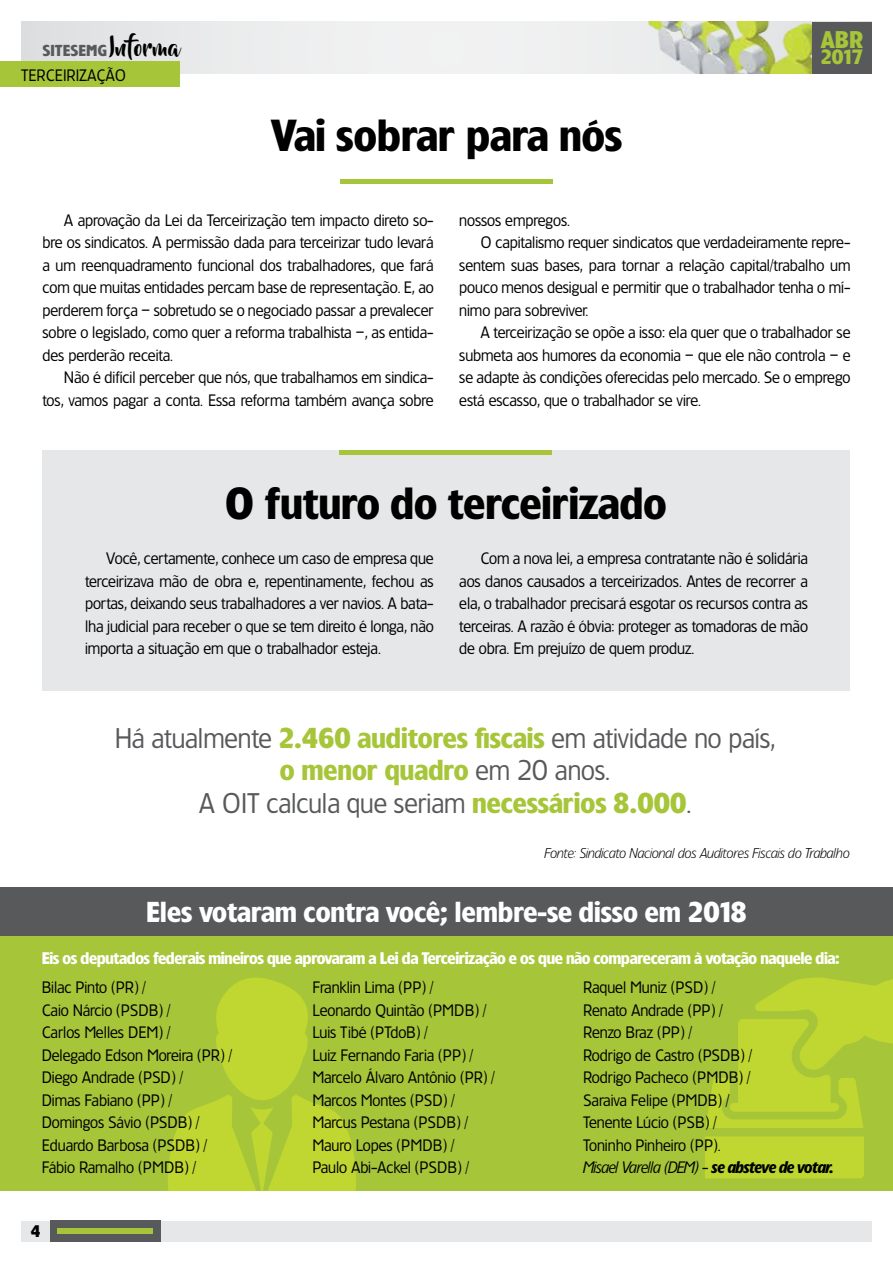
<style>
.page{position:relative;width:893px;height:1263px;background:#fff}
.page>*{position:absolute;margin:0;border:0;box-sizing:border-box;transform-origin:0 0}
.t1{font:700 42px "TF Forever";color:#000}
.t2{font:27px/32.4px "TF Forever";color:#58595b;text-align:center}
.t3{font:700 27px "TF Forever";color:#fff}
.t4{font:700 22.65px "TF Forever";color:#a7c539}
.t5{font:700 19.35px "TF Forever";color:#a7c539}
.t6{font:15.75px/22.5px "TF Forever";color:#000;text-align:justify}
.t7{font:700 15.75px "TF Forever";letter-spacing:-.025em;color:#fff}
.t8{font:700 15.75px "TF Forever";color:#000}
.t9{font:700 14.85px "TF Forever";color:#58595b}
.t10{font:italic 300 13.5px "TF Forever";color:#000}
.s1{font-family:"Beyond The Mountains";font-weight:400;font-size:22.5px;color:#000}
.s2{font-weight:700;color:#a7c539}
.s3{font-style:italic}
.s4{font-weight:700;font-style:italic}
</style>
<div class="page">
<div style="left:21px;top:22px;width:851px;height:52px;background:linear-gradient(to bottom,#eaebec,#edeeee)"></div>
<img style="left:647px;top:22px;width:165px;height:52px">
<div style="left:0;top:62px;width:179px;height:25px;background:#a7c539"></div>
<div style="left:812px;top:22px;width:60px;height:52px;background:#58595b"></div>
<div style="left:21px;top:1221px;width:851px;height:20px;background:#e6e7e8"></div>
<div style="left:50px;top:1220px;width:111px;height:22px;background:#58595b"></div>
<div style="left:58px;top:1228px;width:95px;height:6px;background:#a7c539"></div>
<hr style="left:340px;top:180px;width:213px;height:4px;background:#a7c539">
<div style="left:43px;top:451px;width:807px;height:240px;background:#e6e7e8"></div>
<div style="left:0;top:935px;width:893px;height:256px;background:#a7c539"></div>
<svg style="left:168px;top:977px;width:188px;height:214px"></svg>
<hr style="left:339px;top:451px;width:213px;height:4px;background:#a7c539">
<div style="left:0;top:887px;width:893px;height:48px;background:#58595b"></div>
<div style="left:705px;top:1136px;width:159px;height:42px;background:#bfd730"></div>
<svg style="left:705px;top:977px;width:188px;height:151px"></svg>
<p class="t9" style="left:43px;top:41px;width:138px">SITESEMG <span class="s1">Informa</span></p>
<p class="t6" style="left:21px;top:64px;width:106px">TERCEIRIZAÇÃO</p>
<h1 class="t1" style="left:271px;top:110px;width:353px">Vai sobrar para nós</h1>
<h3 class="t4" style="left:820px;top:26px;width:44px">ABR</h3>
<p class="t5" style="left:820px;top:45px;width:44px">2017</p>
<p class="t6" style="left:43px;top:209px;width:393px;text-indent:21px">A aprovação da Lei da Terceirização tem impacto direto so&shy;bre os sindicatos. A permissão dada para terceirizar tudo levará a um reenquadramento funcional dos trabalhadores, que fará com que muitas entidades percam base de representação. E, ao perderem força – sobretudo se o negociado passar a prevalecer sobre o legislado, como quer a reforma trabalhista –, as entida&shy;des perderão receita.</p>
<p class="t6" style="left:43px;top:366px;width:393px;text-align:right">Não é difícil perceber que nós, que trabalhamos em sindica&shy;tos, vamos pagar a conta. Essa reforma também avança sobre</p>
<p class="t6" style="left:459px;top:209px;width:112px">nossos empregos.</p>
<p class="t6" style="left:480px;top:231px;width:371px">O capitalismo requer sindicatos que verdadeiramente repre-</p>
<p class="t6" style="left:459px;top:254px;width:393px">sentem suas bases, para tornar a relação capital/trabalho um</p>
<p class="t6" style="left:459px;top:276px;width:393px">pouco menos desigual e permitir que o trabalhador tenha o mí-</p>
<p class="t6" style="left:459px;top:299px;width:131px">nimo para sobreviver.</p>
<p class="t6" style="left:480px;top:321px;width:371px">A terceirização se opõe a isso: ela quer que o trabalhador se</p>
<p class="t6" style="left:459px;top:344px;width:393px">submeta aos humores da economia – que ele não controla – e</p>
<p class="t6" style="left:459px;top:366px;width:393px">se adapte às condições oferecidas pelo mercado. Se o emprego</p>
<p class="t6" style="left:459px;top:389px;width:243px">está escasso, que o trabalhador se vire.</p>
<h1 class="t1" style="left:225px;top:478px;width:443px">O futuro do terceirizado</h1>
<p class="t6" style="left:85px;top:547px;width:350px;text-indent:21px">Você, certamente, conhece um caso de empresa que terceirizava mão de obra e, repentinamente, fechou as portas, deixando seus trabalhadores a ver navios. A bata&shy;lha judicial para receber o que se tem direito é longa, não importa a situação em que o trabalhador esteja.</p>
<p class="t6" style="left:459px;top:547px;width:350px;text-indent:21px">Com a nova lei, a empresa contratante não é solidária aos danos causados a terceirizados. Antes de recorrer a ela, o trabalhador precisará esgotar os recursos contra as terceiras. A razão é óbvia: proteger as tomadoras de mão de obra. Em prejuízo de quem produz.</p>
<h2 class="t2" style="left:115px;top:721px;width:662px">Há atualmente <span class="s2">2.460 auditores fiscais</span> em atividade no país, <span class="s2">o menor quadro</span> em 20 anos.<br>A OIT calcula que seriam <span class="s2">necessários 8.000</span>.</h2>
<p class="t10" style="left:545px;top:845px;width:307px">Fonte: Sindicato Nacional dos Auditores Fiscais do Trabalho</p>
<h2 class="t3" style="left:146px;top:895px;width:602px">Eles votaram contra você; lembre-se disso em 2018</h2>
<p class="t7" style="left:42px;top:948px;width:799px">Eis os deputados federais mineiros que aprovaram a Lei da Terceirização e os que não compareceram à votação naquele dia:</p>
<p class="t6" style="left:42px;top:976px;width:192px;text-align:left">Bilac Pinto (PR) /<br>Caio Nárcio (PSDB) /<br>Carlos Melles DEM) /<br>Delegado Edson Moreira (PR) /<br>Diego Andrade (PSD) /<br>Dimas Fabiano (PP) /<br>Domingos Sávio (PSDB) /<br>Eduardo Barbosa (PSDB) /<br>Fábio Ramalho (PMDB) /</p>
<p class="t6" style="left:312px;top:976px;width:184px;text-align:left">Franklin Lima (PP) /<br>Leonardo Quintão (PMDB) /<br>Luis Tibé (PTdoB) /<br>Luiz Fernando Faria (PP) /<br>Marcelo Álvaro Antônio (PR) /<br>Marcos Montes (PSD) /<br>Marcus Pestana (PSDB) /<br>Mauro Lopes (PMDB) /<br>Paulo Abi-Ackel (PSDB) /</p>
<p class="t6" style="left:583px;top:976px;width:253px;text-align:left">Raquel Muniz (PSD) /<br>Renato Andrade (PP) /<br>Renzo Braz (PP) /<br>Rodrigo de Castro (PSDB) /<br>Rodrigo Pacheco (PMDB) /<br>Saraiva Felipe (PMDB) /<br>Tenente Lúcio (PSB) /<br>Toninho Pinheiro (PP).<br><span class="s3">Misael Varella (DEM) -</span> <span class="s4">se absteve de votar.</span></p>
<p class="t8" style="left:31px;top:1222px;width:11px">4</p>
</div>
